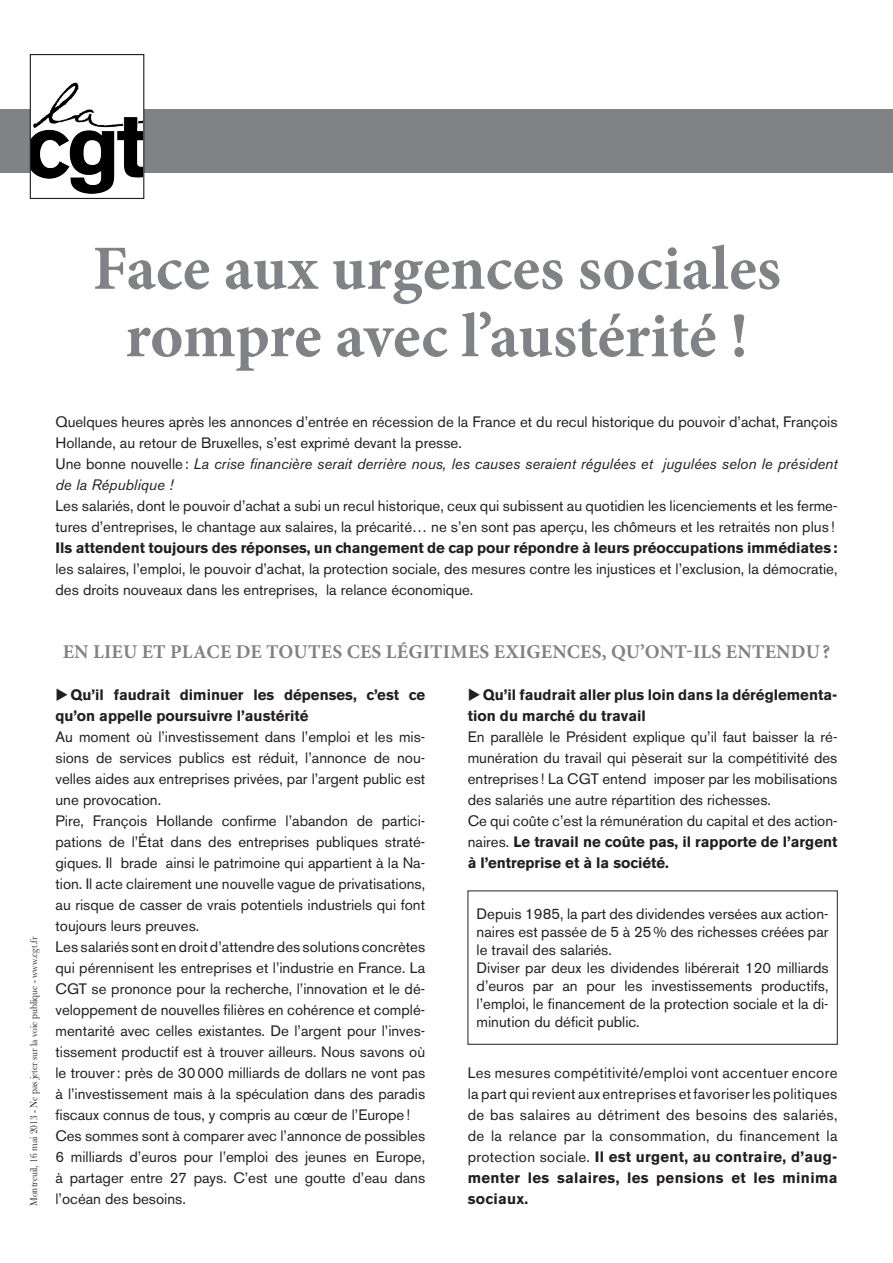
<style>
.page{position:relative;width:893px;height:1263px;background:#fff}
.page>*{position:absolute;margin:0;border:0;box-sizing:border-box;transform-origin:0 0}
.t1{font:700 63px/67.5px "Minion Pro";color:#808285;text-align:center}
.t2{font:700 19.5px "Minion Pro";letter-spacing:.01em;color:#808285}
.t3{font:15px/21px "Akzidenz Grotesk BE";color:#231f20}
.t4{font:700 15px/21px "Akzidenz Grotesk BE";color:#231f20}
.t5{font:700 15px "Akzidenz Grotesk BE";letter-spacing:.02em;color:#231f20}
.t6{font:10.5px "Baskerville";color:#231f20;scale:.9 1}
.s1{font-style:italic}
.s2{font-weight:700}
</style>
<div class="page">
<div style="left:0;top:109px;width:893px;height:64px;background:#808285"></div>
<img style="left:32px;top:82px;width:110px;height:112px">
<div style="left:30px;top:54px;width:114px;height:145px;border:1px solid #231f20"></div>
<h1 class="t1" style="left:93px;top:234px;width:690px">FACE AUX URGENCES SOCIALES<br>ROMPRE AVEC L’AUSTÉRITÉ !</h1>
<p class="t3" style="left:56px;top:411px;width:783px">Quelques heures après les annonces d’entrée en récession de la France et du recul historique du pouvoir d’achat, François Hollande, au retour de Bruxelles, s’est exprimé devant la presse.<br>Une bonne nouvelle: <span class="s1">La crise financière serait derrière nous, les causes seraient régulées et jugulées selon le président de la République !</span></p>
<p class="t3" style="left:56px;top:495px;width:783px">Les salariés, dont le pouvoir d’achat a subi un recul historique, ceux qui subissent au quotidien les licenciements et les ferme&shy;tures d’entreprises, le chantage aux salaires, la précarité… ne s’en sont pas aperçu, les chômeurs et les retraités non plus !</p>
<p class="t4" style="left:56px;top:538px;width:783px">Ils attendent toujours des réponses, un changement de cap pour répondre à leurs préoccupations immédiates :</p>
<p class="t3" style="left:56px;top:558px;width:783px">les salaires, l’emploi, le pouvoir d’achat, la protection sociale, des mesures contre les injustices et l’exclusion, la démocratie, des droits nouveaux dans les entreprises, la relance économique.</p>
<p class="t6" style="left:28px;top:1206px;width:300px;rotate:-90deg">Montreuil, 16 mai 2013 - Ne pas jeter sur la voie publique - www.cgt.fr</p>
<h2 class="t2" style="left:63px;top:638px;width:769px">EN LIEU ET PLACE DE TOUTES CES LÉGITIMES EXIGENCES, QU’ONT-ILS ENTENDU?</h2>
<p class="t4" style="left:56px;top:685px;width:371px">◆Qu’il faudrait diminuer les dépenses, c’est ce qu’on appelle poursuivre l’austérité</p>
<p class="t3" style="left:56px;top:726px;width:371px">Au moment où l’investissement dans l’emploi et les mis&shy;sions de services publics est réduit, l’annonce de nou&shy;velles aides aux entreprises privées, par l’argent public est une provocation.<br>Pire, François Hollande confirme l’abandon de partici&shy;pations de l’État dans des entreprises publiques straté&shy;giques. Il brade ainsi le patrimoine qui appartient à la Na&shy;tion. Il acte clairement une nouvelle vague de privatisations, au risque de casser de vrais potentiels industriels qui font toujours leurs preuves.<br>Les salariés sont en droit d’attendre des solutions concrètes qui pérennisent les entreprises et l’industrie en France. La CGT se prononce pour la recherche, l’innovation et le dé&shy;veloppement de nouvelles filières en cohérence et complé&shy;mentarité avec celles existantes. De l’argent pour l’inves&shy;tissement productif est à trouver ailleurs. Nous savons où le trouver: près de 30000 milliards de dollars ne vont pas à l’investissement mais à la spéculation dans des paradis fiscaux connus de tous, y compris au cœur de l’Europe!<br>Ces sommes sont à comparer avec l’annonce de possibles 6 milliards d’euros pour l’emploi des jeunes en Europe, à partager entre 27 pays. C’est une goutte d’eau dans l’océan des besoins.</p>
<p class="t4" style="left:468px;top:685px;width:371px">◆Qu’il faudrait aller plus loin dans la déréglementa&shy;tion du marché du travail</p>
<p class="t3" style="left:468px;top:726px;width:371px">En parallèle le Président explique qu’il faut baisser la ré&shy;munération du travail qui pèserait sur la compétitivité des entreprises ! La CGT entend imposer par les mobilisations des salariés une autre répartition des richesses.<br>Ce qui coûte c’est la rémunération du capital et des action&shy;naires. <span class="s2">Le travail ne coûte pas, il rapporte de l’argent à l’entreprise et à la société.</span></p>
<p class="t3" style="left:477px;top:905px;width:353px;line-height:18px">Depuis 1985, la part des dividendes versées aux action&shy;naires est passée de 5 à 25% des richesses créées par le travail des salariés.<br>Diviser par deux les dividendes libérerait 120 milliards d’euros par an pour les investissements productifs, l’emploi, le financement de la protection sociale et la di&shy;minution du déficit public.</p>
<p class="t3" style="left:468px;top:1062px;width:371px;text-align:justify">Les mesures compétitivité/emploi vont accentuer encore la part qui revient aux entreprises et favoriser les politiques de bas salaires au détriment des besoins des salariés, de la relance par la consommation, du financement la protection sociale. <span class="s2">Il est urgent, au contraire, d’aug&shy;menter les salaires, les pensions et les minima</span></p>
<p class="t5" style="left:468px;top:1190px;width:62px">sociaux.</p>
</div>
